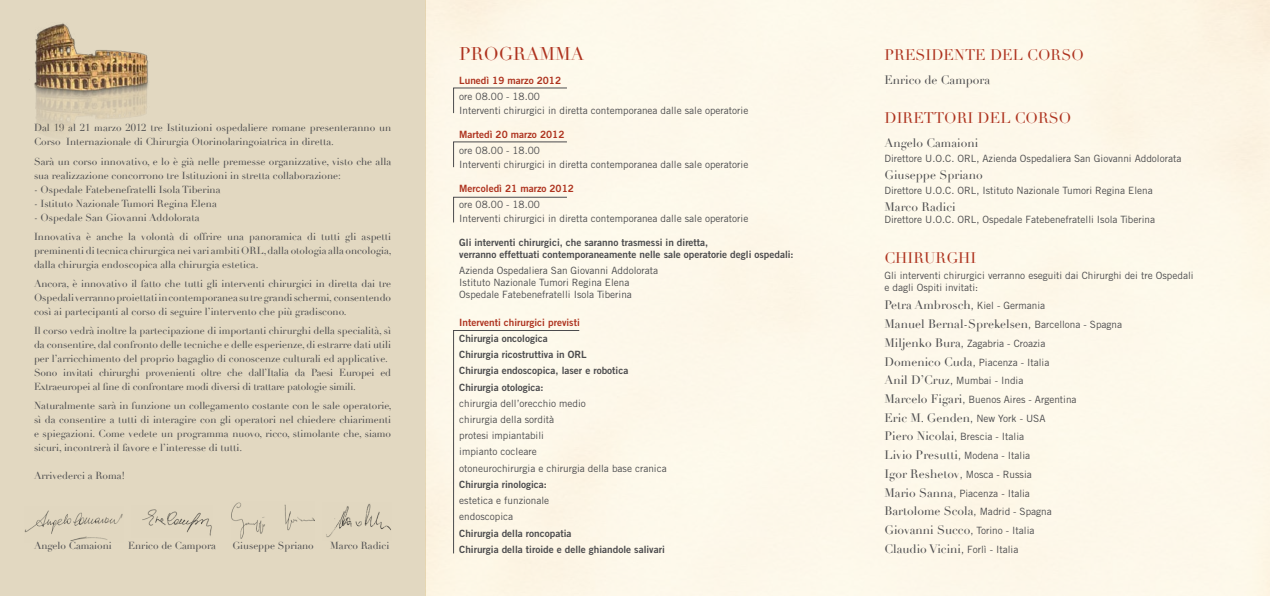
<style>
.page{position:relative;width:1270px;height:596px;background:#fff}
.page>*{position:absolute;margin:0;border:0;box-sizing:border-box;transform-origin:0 0}
.t1{font:18px "Didot";color:#ae331f}
.t2{font:15px "Didot";color:#ae331f}
.t3{font:12px "Didot";color:#4b4b4d}
.t4{font:10px/14px "Didot";color:#4b4b4d}
.t5{font:10px/18.7px "Trade Gothic LT Std";color:#4b4b4d}
.t6{font:10px/16.2px "Trade Gothic LT Std Bd 2";color:#4b4b4d}
.t7{font:10px "Trade Gothic LT Std Bd 2";color:#ae331f}
.s1{font-family:"Didot";font-size:12px}
.s2{font-family:"Trade Gothic LT Std";font-size:10px}
</style>
<div class="page">
<div style="left:0;top:0;width:425px;height:595px;background:#e2d8c1"></div>
<img style="left:34px;top:23px;width:114px;height:108px">
<img style="left:24px;top:510px;width:99px;height:31px">
<img style="left:142px;top:509px;width:70px;height:27px">
<img style="left:231px;top:502px;width:84px;height:37px">
<img style="left:326px;top:503px;width:65px;height:35px">
<div style="left:453px;top:88px;width:114px;height:25px;background:#fdf8ea"></div>
<svg style="left:453px;top:141px;width:114px;height:26px;background:#f4eedf"></svg>
<div style="left:453px;top:197px;width:114px;height:25px;background:#fdf7e9"></div>
<div style="left:453px;top:330px;width:127px;height:223px;background:#fdf8ea"></div>
<p class="t4" style="left:34px;top:121px;width:359px">Dal 19 al 21 marzo 2012 tre Istituzioni ospedaliere romane presenteranno un<br>Corso Internazionale di Chirurgia Otorinolaringoiatrica in diretta.</p>
<p class="t4" style="left:34px;top:154px;width:359px">Sarà un corso innovativo, e lo è già nelle premesse organizzative, visto che alla sua realizzazione concorrono tre Istituzioni in stretta collaborazione:</p>
<p class="t4" style="left:34px;top:182px;width:188px">- Ospedale Fatebenefratelli Isola Tiberina</p>
<p class="t4" style="left:34px;top:196px;width:184px">- Istituto Nazionale Tumori Regina Elena</p>
<p class="t4" style="left:34px;top:208px;width:359px;line-height:19px">- Ospedale San Giovanni Addolorata<br>Innovativa è anche la volontà di offrire una panoramica di tutti gli aspetti</p>
<p class="t4" style="left:34px;top:243px;width:359px">preminenti di tecnica chirurgica nei vari ambiti ORL, dalla otologia alla oncologia, dalla chirurgia endoscopica alla chirurgia estetica.</p>
<p class="t4" style="left:34px;top:276px;width:359px;text-align:justify">Ancora, è innovativo il fatto che tutti gli interventi chirurgici in diretta dai tre Ospedali verranno proiettati in contemporanea su tre grandi schermi, consentendo così ai partecipanti al corso di seguire l’intervento che più gradiscono.</p>
<p class="t4" style="left:34px;top:323px;width:359px">Il corso vedrà inoltre la partecipazione di importanti chirurghi della specialità, sì da consentire, dal confronto delle tecniche e delle esperienze, di estrarre dati utili per l’arricchimento del proprio bagaglio di conoscenze culturali ed applicative.<br>Sono invitati chirurghi provenienti oltre che dall’Italia da Paesi Europei ed Extraeuropei al fine di confrontare modi diversi di trattare patologie simili.</p>
<p class="t4" style="left:34px;top:398px;width:359px;text-align:justify">Naturalmente sarà in funzione un collegamento costante con le sale operatorie, sì da consentire a tutti di interagire con gli operatori nel chiedere chiarimenti e spiegazioni. Come vedete un programma nuovo, ricco, stimolante che, siamo sicuri, incontrerà il favore e l’interesse di tutti.</p>
<p class="t4" style="left:34px;top:468px;width:92px">Arrivederci a Roma!</p>
<p class="t4" style="left:34px;top:538px;width:79px">Angelo Camaioni</p>
<p class="t4" style="left:128px;top:538px;width:89px">Enrico de Campora</p>
<p class="t4" style="left:232px;top:538px;width:83px">Giuseppe Spriano</p>
<p class="t4" style="left:330px;top:538px;width:61px">Marco Radici</p>
<h1 class="t1" style="left:459px;top:42px;width:27px">Progra</h1>
<h1 class="t1" style="left:540px;top:42px;width:41px">mma</h1>
<p class="t7" style="left:459px;top:74px;width:103px">Lunedì 19 marzo 2012</p>
<p class="t5" style="left:459px;top:89px;width:291px;line-height:14px">ore 08.00 - 18.00<br>Interventi chirurgici in diretta contemporanea dalle sale operatorie</p>
<p class="t7" style="left:459px;top:128px;width:107px">Martedì 20 marzo 2012</p>
<p class="t5" style="left:459px;top:143px;width:291px;line-height:14px">ore 08.00 - 18.00<br>Interventi chirurgici in diretta contemporanea dalle sale operatorie</p>
<p class="t7" style="left:459px;top:182px;width:116px">Mercoledì 21 marzo 2012</p>
<p class="t5" style="left:459px;top:197px;width:291px;line-height:14px">ore 08.00 - 18.00<br>Interventi chirurgici in diretta contemporanea dalle sale operatorie</p>
<p class="t6" style="left:459px;top:236px;width:336px;line-height:12px">Gli interventi chirurgici, che saranno trasmessi in diretta,<br>verranno effettuati contemporaneamente nelle sale operatorie degli ospedali:</p>
<p class="t5" style="left:459px;top:264px;width:200px;line-height:12px">Azienda Ospedaliera San Giovanni Addolorata<br>Istituto Nazionale Tumori Regina Elena<br>Ospedale Fatebenefratelli Isola Tiberina</p>
<p class="t7" style="left:459px;top:316px;width:122px">I nterventi chirurgici previsti</p>
<p class="t6" style="left:459px;top:330px;width:171px">Chirurgia oncologica<br>Chirurgia ricostruttiva in OR L<br>Chirurgia endoscopica, laser e robotica<br>Chirurgia otologica:</p>
<p class="t5" style="left:459px;top:394px;width:209px;line-height:16.2px">chirurgia dell’orecchio medio<br>chirurgia della sordità<br>protesi impiantabili<br>impianto cocleare<br>otoneurochirurgia e chirurgia della base cranica</p>
<p class="t6" style="left:459px;top:475px;width:89px">Chirurgia rinologica:</p>
<p class="t5" style="left:459px;top:492px;width:91px;line-height:16.2px">estetica e funzionale endoscopica</p>
<p class="t6" style="left:459px;top:524px;width:207px">Chirurgia della roncopatia<br>Chirurgia della tiroide e delle ghiandole salivari</p>
<h2 class="t2" style="left:884px;top:45px;width:11px">presidente</h2>
<h2 class="t2" style="left:990px;top:45px;width:12px">del</h2>
<h2 class="t2" style="left:1027px;top:45px;width:12px">corso</h2>
<p class="t3" style="left:884px;top:72px;width:107px">Enrico de Campora</p>
<h2 class="t2" style="left:884px;top:109px;width:11px">direttori</h2>
<h2 class="t2" style="left:978px;top:109px;width:12px">del</h2>
<h2 class="t2" style="left:1015px;top:109px;width:12px">corso</h2>
<p class="t3" style="left:884px;top:136px;width:95px">Angelo Camaioni</p>
<p class="t5" style="left:884px;top:148px;width:298px">Direttore U.O.C. ORL, Azienda Ospedaliera San Giovanni Addolorata</p>
<p class="t3" style="left:884px;top:168px;width:100px">Giuseppe Spriano</p>
<p class="t5" style="left:884px;top:180px;width:270px">Direttore U.O.C. ORL, Istituto Nazionale Tumori Regina Elena</p>
<p class="t3" style="left:884px;top:200px;width:73px">Marco Radici</p>
<p class="t5" style="left:884px;top:210px;width:272px">Direttore U.O.C. ORL, Ospedale Fatebenefratelli Isola Tiberina</p>
<h2 class="t2" style="left:884px;top:248px;width:93px">CHIRURGHI</h2>
<p class="t5" style="left:884px;top:269px;width:311px;line-height:12px">Gli interventi chirurgici verranno eseguiti dai Chirurghi dei tre Ospedali e dagli Ospiti invitati:</p>
<p class="t5" style="left:884px;top:296px;width:162px"><span class="s1">Petra Ambrosch</span>, Kiel - Germania</p>
<p class="t3" style="left:884px;top:316px;width:239px">Manuel Bernal-Sprekelsen<span class="s2">, Barcellona - Spagna</span></p>
<p class="t5" style="left:884px;top:333px;width:194px"><span class="s1">Miljenko Bura</span>, Zagabria - Croazia <span class="s1">Domenico Cuda</span>, Piacenza - Italia<br><span class="s1">Anil D’Cruz</span>, Mumbai - India<br><span class="s1">Marcelo Figari</span>, Buenos Aires - Argentina</p>
<p class="t3" style="left:884px;top:410px;width:163px">Eric M. Genden<span class="s2">, New York - USA</span></p>
<p class="t5" style="left:884px;top:427px;width:149px"><span class="s1">Piero Nicolai</span>, Brescia - Italia<br><span class="s1">Livio Presutti</span>, Modena - Italia<br><span class="s1">Igor Reshetov</span>, Mosca - Russia<br><span class="s1">Mario Sanna</span>, Piacenza - Italia</p>
<p class="t3" style="left:884px;top:503px;width:169px">Bartolome Scola<span class="s2">, Madrid - Spagna</span></p>
<p class="t5" style="left:884px;top:520px;width:152px"><span class="s1">Giovanni Succo</span>, Torino - Italia</p>
<p class="t3" style="left:884px;top:541px;width:135px">Claudio Vicini<span class="s2">, Forlì - Italia</span></p>
</div>
